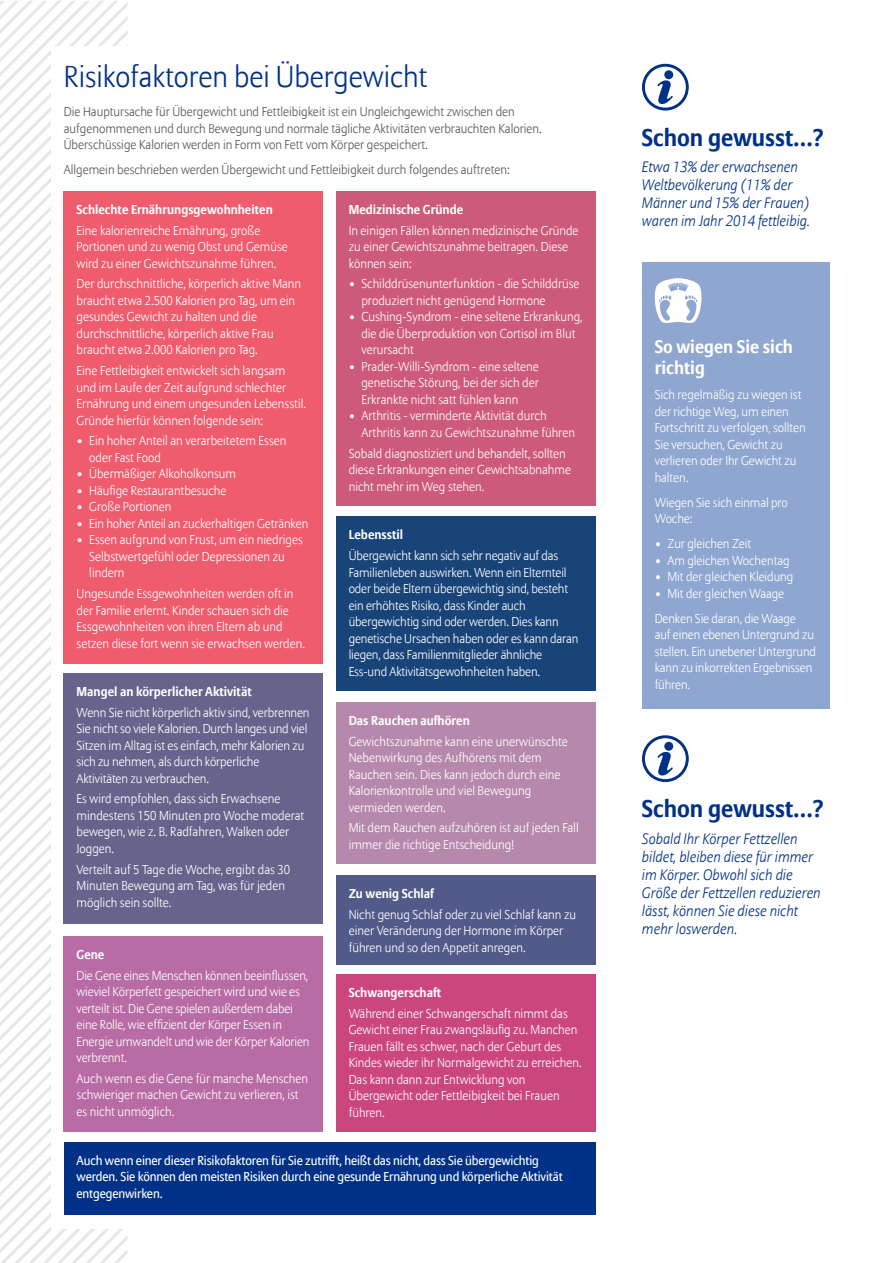
<style>
.page{position:relative;width:893px;height:1263px;background:#fff}
.page>*{position:absolute;margin:0;border:0;box-sizing:border-box;transform-origin:0 0}
.t1{font:300 30px "Allianz Sans";color:#003186}
.t2{font:700 24px "Allianz Sans";color:#003186}
.t3{font:700 18px/21.6px "Allianz Sans";color:#fff}
.t4{font:italic 300 15px/18px "Allianz Sans";color:#003186}
.t5{font:300 12.75px/16.5px "Allianz Sans";color:#fff}
.t6{font:300 12.75px/16.5px "Allianz Sans";color:#57585a}
.t7{font:12.75px/16.5px "Allianz Sans";letter-spacing:-.01em;color:#fff}
.t8{font:700 12.75px "Allianz Sans";color:#fff}
</style>
<div class="page">
<svg style="left:0;top:1px;width:128px;height:1262px"></svg>
<div style="left:51px;top:47px;width:235px;height:1182px;background:#fff"></div>
<svg style="left:642px;top:64px;width:47px;height:47px"></svg>
<svg style="left:642px;top:735px;width:47px;height:47px"></svg>
<div style="left:64px;top:673px;width:259px;height:251px;background:#66648c"></div>
<div style="left:64px;top:936px;width:259px;height:196px;background:#b86ba4"></div>
<div style="left:336px;top:702px;width:259px;height:162px;background:#b689ac"></div>
<div style="left:336px;top:875px;width:259px;height:90px;background:#525a89"></div>
<div style="left:336px;top:974px;width:259px;height:158px;background:#cb467f"></div>
<div style="left:64px;top:1142px;width:531px;height:72px;background:#003186"></div>
<div style="left:64px;top:191px;width:259px;height:472px;background:#ee5c6e"></div>
<div style="left:336px;top:191px;width:259px;height:315px;background:#ce5a79"></div>
<div style="left:336px;top:517px;width:259px;height:174px;background:#194479"></div>
<div style="left:642px;top:262px;width:187px;height:447px;background:#8fa6d0"></div>
<svg style="left:654px;top:278px;width:48px;height:45px"></svg>
<p class="t1" style="left:64px;top:58px;width:365px">Risikofaktoren bei Übergewicht</p>
<p class="t6" style="left:64px;top:104px;width:480px">Die Hauptursache für Übergewicht und Fettleibigkeit ist ein Ungleichgewicht zwischen den aufgenommenen und durch Bewegung und normale tägliche Aktivitäten verbrauchten Kalorien.<br>Überschüssige Kalorien werden in Form von Fett vom Körper gespeichert.</p>
<p class="t6" style="left:64px;top:162px;width:447px">Allgemein beschrieben werden Übergewicht und Fettleibigkeit durch folgendes auftreten:</p>
<p class="t8" style="left:77px;top:201px;width:198px">Schlechte Ernährungsgewohnheiten</p>
<p class="t5" style="left:77px;top:223px;width:213px">Eine kalorienreiche Ernährung, große<br>Portionen und zu wenig Obst und Gemüse wird zu einer Gewichtszunahme führen.</p>
<p class="t5" style="left:77px;top:276px;width:226px">Der durchschnittliche, körperlich aktive Mann braucht etwa 2.500 Kalorien pro Tag, um ein gesundes Gewicht zu halten und die durchschnittliche, körperlich aktive Frau braucht etwa 2.000 Kalorien pro Tag.</p>
<p class="t5" style="left:77px;top:363px;width:231px">Eine Fettleibigkeit entwickelt sich langsam und im Laufe der Zeit aufgrund schlechter Ernährung und einem ungesunden Lebensstil.<br>Gründe hierfür können folgende sein:</p>
<p class="t5" style="left:89px;top:433px;width:199px;text-indent:-13px">• Ein hoher Anteil an verarbeitetem Essen oder Fast Food</p>
<p class="t5" style="left:77px;top:466px;width:161px">• Übermäßiger Alkoholkonsum</p>
<p class="t5" style="left:77px;top:483px;width:151px">• Häufige Restaurantbesuche</p>
<p class="t5" style="left:77px;top:499px;width:97px">• Große Portionen</p>
<p class="t5" style="left:77px;top:516px;width:233px">• Ein hoher Anteil an zuckerhaltigen Getränken</p>
<p class="t5" style="left:89px;top:532px;width:215px;text-indent:-13px">• Essen aufgrund von Frust, um ein niedriges<br>Selbstwertgefühl oder Depressionen zu lindern</p>
<p class="t5" style="left:77px;top:586px;width:230px">Ungesunde Essgewohnheiten werden oft in der Familie erlernt. Kinder schauen sich die Essgewohnheiten von ihren Eltern ab und setzen diese fort wenn sie erwachsen werden.</p>
<p class="t8" style="left:349px;top:201px;width:116px">Medizinische Gründe</p>
<p class="t5" style="left:349px;top:223px;width:231px">In einigen Fällen können medizinische Gründe zu einer Gewichtszunahme beitragen. Diese können sein:</p>
<p class="t5" style="left:361px;top:276px;width:220px;text-indent:-13px">• Schilddrüsenunterfunktion - die Schilddrüse produziert nicht genügend Hormone</p>
<p class="t5" style="left:361px;top:309px;width:223px;text-indent:-13px">• Cushing-Syndrom - eine seltene Erkrankung, die die Überproduktion von Cortisol im Blut verursacht</p>
<p class="t5" style="left:361px;top:359px;width:179px;text-align:justify;text-indent:-13px">• Prader-Willi-Syndrom - eine seltene genetische Störung, bei der sich der Erkrankte nicht satt fühlen kann</p>
<p class="t5" style="left:361px;top:408px;width:215px;text-indent:-13px">• Arthritis - verminderte Aktivität durch<br>Arthritis kann zu Gewichtszunahme führen</p>
<p class="t5" style="left:349px;top:446px;width:224px">Sobald diagnostiziert und behandelt, sollten diese Erkrankungen einer Gewichtsabnahme nicht mehr im Weg stehen.</p>
<p class="t8" style="left:349px;top:527px;width:56px">Lebensstil</p>
<p class="t5" style="left:349px;top:548px;width:231px">Übergewicht kann sich sehr negativ auf das Familienleben auswirken. Wenn ein Elternteil oder beide Eltern übergewichtig sind, besteht ein erhöhtes Risiko, dass Kinder auch übergewichtig sind oder werden. Dies kann genetische Ursachen haben oder es kann daran liegen, dass Familienmitglieder ähnliche Ess-und Aktivitätsgewohnheiten haben.</p>
<p class="t8" style="left:77px;top:683px;width:177px">Mangel an körperlicher Aktivität</p>
<p class="t5" style="left:77px;top:705px;width:235px">Wenn Sie nicht körperlich aktiv sind, verbrennen Sie nicht so viele Kalorien. Durch langes und viel Sitzen im Alltag ist es einfach, mehr Kalorien zu sich zu nehmen, als durch körperliche Aktivitäten zu verbrauchen.</p>
<p class="t5" style="left:77px;top:791px;width:229px">Es wird empfohlen, dass sich Erwachsene mindestens 150 Minuten pro Woche moderat bewegen, wie z. B. Radfahren, Walken oder<br>Joggen.</p>
<p class="t5" style="left:77px;top:862px;width:215px">Verteilt auf 5 Tage die Woche, ergibt das 30<br>Minuten Bewegung am Tag, was für jeden möglich sein sollte.</p>
<p class="t8" style="left:349px;top:712px;width:123px">Das Rauchen aufhören</p>
<p class="t5" style="left:349px;top:733px;width:221px">Gewichtszunahme kann eine unerwünschte Nebenwirkung des Aufhörens mit dem Rauchen sein. Dies kann jedoch durch eine Kalorienkontrolle und viel Bewegung vermieden werden.</p>
<p class="t5" style="left:349px;top:820px;width:232px">Mit dem Rauchen aufzuhören ist auf jeden Fall immer die richtige Entscheidung!</p>
<p class="t8" style="left:349px;top:885px;width:87px">Zu wenig Schlaf</p>
<p class="t5" style="left:349px;top:907px;width:229px">Nicht genug Schlaf oder zu viel Schlaf kann zu einer Veränderung der Hormone im Körper führen und so den Appetit anregen.</p>
<p class="t8" style="left:349px;top:984px;width:94px">Schwangerschaft</p>
<p class="t5" style="left:349px;top:1006px;width:234px">Während einer Schwangerschaft nimmt das Gewicht einer Frau zwangsläufig zu. Manchen Frauen fällt es schwer, nach der Geburt des Kindes wieder ihr Normalgewicht zu erreichen.<br>Das kann dann zur Entwicklung von Übergewicht oder Fettleibigkeit bei Frauen führen.</p>
<p class="t7" style="left:77px;top:1153px;width:488px">Auch wenn einer dieser Risikofaktoren für Sie zutrifft, heißt das nicht, dass Sie übergewichtig werden. Sie können den meisten Risiken durch eine gesunde Ernährung und körperliche Aktivität entgegenwirken.</p>
<p class="t8" style="left:77px;top:946px;width:29px">Gene</p>
<p class="t5" style="left:77px;top:967px;width:235px">Die Gene eines Menschen können beeinflussen, wieviel Körperfett gespeichert wird und wie es verteilt ist. Die Gene spielen außerdem dabei eine Rolle, wie effizient der Körper Essen in Energie umwandelt und wie der Körper Kalorien verbrennt.</p>
<p class="t5" style="left:77px;top:1071px;width:233px">Auch wenn es die Gene für manche Menschen schwieriger machen Gewicht zu verlieren, ist es nicht unmöglich.</p>
<p class="t2" style="left:642px;top:122px;width:184px">Schon gewusst...?</p>
<p class="t4" style="left:642px;top:159px;width:169px">Etwa 13% der erwachsenen<br>Weltbevölkerung (11% der<br>Männer und 15% der Frauen) waren im Jahr 2014 fettleibig.</p>
<p class="t3" style="left:655px;top:336px;width:140px">So wiegen Sie sich richtig</p>
<p class="t5" style="left:655px;top:387px;width:153px">Sich regelmäßig zu wiegen ist der richtige Weg, um einen<br>Fortschritt zu verfolgen, sollten<br>Sie versuchen, Gewicht zu verlieren oder Ihr Gewicht zu halten.</p>
<p class="t5" style="left:655px;top:495px;width:135px">Wiegen Sie sich einmal pro<br>Woche:</p>
<p class="t5" style="left:655px;top:536px;width:98px">• Zur gleichen Zeit</p>
<p class="t5" style="left:655px;top:553px;width:136px">• Am gleichen Wochentag</p>
<p class="t5" style="left:655px;top:569px;width:140px">• Mit der gleichen Kleidung</p>
<p class="t5" style="left:655px;top:586px;width:131px">• Mit der gleichen Waage</p>
<p class="t5" style="left:655px;top:611px;width:163px">Denken Sie daran, die Waage<br>auf einen ebenen Untergrund zu stellen. Ein unebener Untergrund kann zu inkorrekten Ergebnissen führen.</p>
<p class="t2" style="left:642px;top:794px;width:184px">Schon gewusst...?</p>
<p class="t4" style="left:642px;top:830px;width:180px">Sobald Ihr Körper Fettzellen bildet, bleiben diese für immer im Körper. Obwohl sich die<br>Größe der Fettzellen reduzieren lässt, können Sie diese nicht mehr loswerden.</p>
</div>
